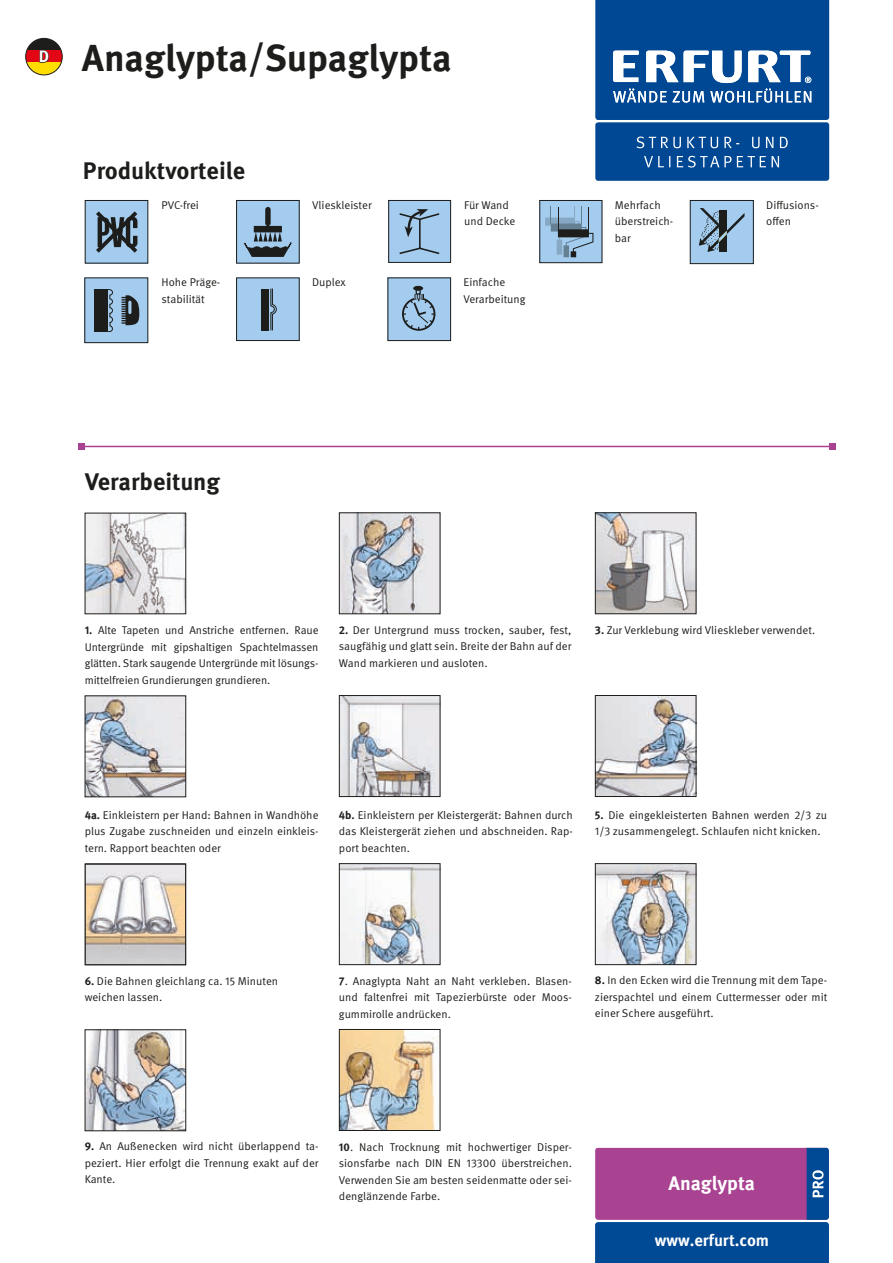
<style>
.page{position:relative;width:893px;height:1263px;background:#fff}
.page>*{position:absolute;margin:0;border:0;box-sizing:border-box;transform-origin:0 0}
.t1{font:700 37.5px "Meta Pro";color:#1d1d1b}
.t2{font:700 24px "Meta Pro";color:#1d1d1b}
.t3{font:700 19.5px "Meta Pro";letter-spacing:-.005em;color:#fff}
.t4{font:700 16.5px "Meta Pro";color:#fff}
.t5{font:11.25px/16.5px "Meta Pro";color:#1d1d1b}
.s1{font-weight:700}
</style>
<div class="page">
<div style="left:85px;top:201px;width:63px;height:62px;background:#a3ccee"></div>
<svg style="left:96px;top:211px;width:41px;height:42px"></svg>
<div style="left:237px;top:200px;width:62px;height:63px;background:#a3ccee"></div>
<svg style="left:244px;top:207px;width:48px;height:50px"></svg>
<div style="left:236px;top:200px;width:63px;height:63px;border:1px solid #1d1d1b"></div>
<svg style="left:390px;top:202px;width:59px;height:59px;background:#97bddc"></svg>
<div style="left:388px;top:200px;width:63px;height:63px;border:1px solid #1d1d1b"></div>
<svg style="left:542px;top:202px;width:58px;height:59px;background:#8cafcb"></svg>
<div style="left:540px;top:200px;width:62px;height:63px;border:1px solid #1d1d1b"></div>
<div style="left:690px;top:200px;width:63px;height:63px;background:#a3ccee"></div>
<svg style="left:699px;top:208px;width:45px;height:44px"></svg>
<div style="left:690px;top:200px;width:63px;height:64px;border:1px solid #1d1d1b"></div>
<svg style="left:87px;top:280px;width:59px;height:61px;background:#7c99b1"></svg>
<svg style="left:238px;top:280px;width:59px;height:59px;background:#92b6d4"></svg>
<div style="left:236px;top:278px;width:63px;height:63px;border:1px solid #1d1d1b"></div>
<svg style="left:390px;top:280px;width:59px;height:59px;background:#96bbda"></svg>
<div style="left:388px;top:278px;width:63px;height:63px;border:1px solid #1d1d1b"></div>
<hr style="left:82px;top:446px;width:750px;height:1px;background:#a84291">
<svg style="left:79px;top:443px;width:6px;height:6px"></svg>
<svg style="left:829px;top:443px;width:6px;height:6px"></svg>
<img style="left:87px;top:515px;width:97px;height:97px">
<img style="left:597px;top:514px;width:97px;height:98px">
<div style="left:595px;top:512px;width:101px;height:102px;border:1px solid #1d1d1b"></div>
<img style="left:341px;top:514px;width:97px;height:98px">
<div style="left:339px;top:512px;width:101px;height:102px;border:1px solid #1d1d1b"></div>
<img style="left:87px;top:697px;width:97px;height:98px">
<div style="left:85px;top:695px;width:101px;height:102px;border:1px solid #1d1d1b"></div>
<img style="left:597px;top:697px;width:97px;height:98px">
<div style="left:595px;top:695px;width:101px;height:102px;border:1px solid #1d1d1b"></div>
<img style="left:341px;top:697px;width:97px;height:98px">
<div style="left:339px;top:695px;width:101px;height:102px;border:1px solid #1d1d1b"></div>
<img style="left:87px;top:866px;width:97px;height:97px">
<div style="left:85px;top:863px;width:101px;height:102px;border:1px solid #1d1d1b"></div>
<img style="left:341px;top:865px;width:97px;height:98px">
<div style="left:339px;top:863px;width:101px;height:102px;border:1px solid #1d1d1b"></div>
<svg style="left:595px;top:0;width:234px;height:120px;background:#2864a4"></svg>
<div style="left:595px;top:122px;width:234px;height:59px;background:#004894;border-radius:3px"></div>
<svg style="left:644px;top:156px;width:135px;height:12px"></svg>
<svg style="left:637px;top:137px;width:151px;height:11px"></svg>
<img style="left:87px;top:1031px;width:97px;height:98px">
<div style="left:85px;top:1029px;width:101px;height:102px;border:1px solid #1d1d1b"></div>
<img style="left:341px;top:1031px;width:97px;height:98px">
<div style="left:339px;top:1029px;width:101px;height:102px;border:1px solid #1d1d1b"></div>
<img style="left:597px;top:865px;width:97px;height:98px">
<div style="left:595px;top:863px;width:101px;height:102px;border:1px solid #1d1d1b"></div>
<svg style="left:595px;top:1147px;width:234px;height:116px;background:#684b96"></svg>
<svg style="left:26px;top:38px;width:36px;height:12px"></svg>
<div style="left:26px;top:50px;width:36px;height:13px;background:#e30614"></div>
<svg style="left:26px;top:63px;width:36px;height:12px"></svg>
<div style="left:26px;top:38px;width:36px;height:37px;border:1px solid #1d1d1b;border-radius:50%"></div>
<svg style="left:39px;top:50px;width:10px;height:13px"></svg>
<h3 class="t4" style="left:39px;top:44px;width:12px">D</h3>
<h1 class="t1" style="left:82px;top:28px;width:371px">Anaglypta/Supaglypta</h1>
<h2 class="t2" style="left:83px;top:152px;width:164px">Produktvorteile</h2>
<p class="t5" style="left:615px;top:196px;width:60px">Mehrfach überstreich&shy;bar</p>
<p class="t5" style="left:312px;top:196px;width:61px">Vlieskleister</p>
<p class="t5" style="left:464px;top:196px;width:53px">Für Wand und Decke</p>
<p class="t5" style="left:162px;top:196px;width:39px">PVC-frei</p>
<p class="t5" style="left:766px;top:196px;width:54px">Diffusions&shy;offen</p>
<p class="t5" style="left:162px;top:273px;width:60px">Hohe Präge&shy;stabilität</p>
<p class="t5" style="left:312px;top:273px;width:35px">Duplex</p>
<p class="t5" style="left:463px;top:273px;width:63px">Einfache<br>Verarbeitung</p>
<h2 class="t2" style="left:85px;top:463px;width:137px">Verarbeitung</h2>
<p class="t5" style="left:85px;top:621px;width:235px;text-align:justify"><span class="s1">1.</span> Alte Tapeten und Anstriche entfernen. Raue Untergründe mit gipshaltigen Spachtelmassen glätten. Stark saugende Untergründe mit lösungs&shy;mittelfreien Grundierungen grundieren.</p>
<p class="t5" style="left:339px;top:621px;width:234px"><span class="s1">2.</span> Der Untergrund muss trocken, sauber, fest,</p>
<p class="t5" style="left:595px;top:621px;width:222px"><span class="s1">3.</span> Zur Verklebung wird Vlieskleber verwendet.</p>
<p class="t5" style="left:339px;top:637px;width:234px">saugfähig und glatt sein. Breite der Bahn auf der<br>Wand markieren und ausloten.</p>
<p class="t5" style="left:85px;top:806px;width:235px;text-align:justify"><span class="s1">4a.</span> Einkleistern per Hand: Bahnen in Wandhöhe plus Zugabe zuschneiden und einzeln einkleis&shy;tern. Rapport beachten oder</p>
<p class="t5" style="left:595px;top:806px;width:234px"><span class="s1">5.</span> Die eingekleisterten Bahnen werden 2/3 zu<br>1/3 zusammengelegt. Schlaufen nicht knicken.</p>
<p class="t5" style="left:339px;top:806px;width:235px;text-align:justify"><span class="s1">4b.</span> Einkleistern per Kleistergerät: Bahnen durch das Kleistergerät ziehen und abschneiden. Rap&shy;port beachten.</p>
<p class="t5" style="left:85px;top:972px;width:195px"><span class="s1">6.</span> Die Bahnen gleichlang ca. 15 Minuten weichen lassen.</p>
<p class="t5" style="left:339px;top:972px;width:234px;text-align:justify"><span class="s1">7</span>. Anaglypta Naht an Naht verkleben. Blasen&shy;und faltenfrei mit Tapezierbürste oder Moos&shy;gummirolle andrücken.</p>
<p class="t5" style="left:595px;top:971px;width:234px;text-align:justify"><span class="s1">8.</span> In den Ecken wird die Trennung mit dem Tape&shy;zierspachtel und einem Cuttermesser oder mit einer Schere ausgeführt.</p>
<p class="t5" style="left:85px;top:1137px;width:235px;text-align:justify"><span class="s1">9.</span> An Außenecken wird nicht überlappend ta&shy;peziert. Hier erfolgt die Trennung exakt auf der Kante.</p>
<p class="t5" style="left:339px;top:1138px;width:234px;text-align:justify"><span class="s1">10</span>. Nach Trocknung mit hochwertiger Disper&shy;sionsfarbe nach DIN EN 13300 überstreichen.<br>Verwenden Sie am besten seidenmatte oder sei&shy;denglänzende Farbe.</p>
<h3 class="t3" style="left:669px;top:1168px;width:88px">Anaglypta</h3>
<h3 class="t4" style="left:655px;top:1227px;width:116px">www.erfurt.com</h3>
</div>
